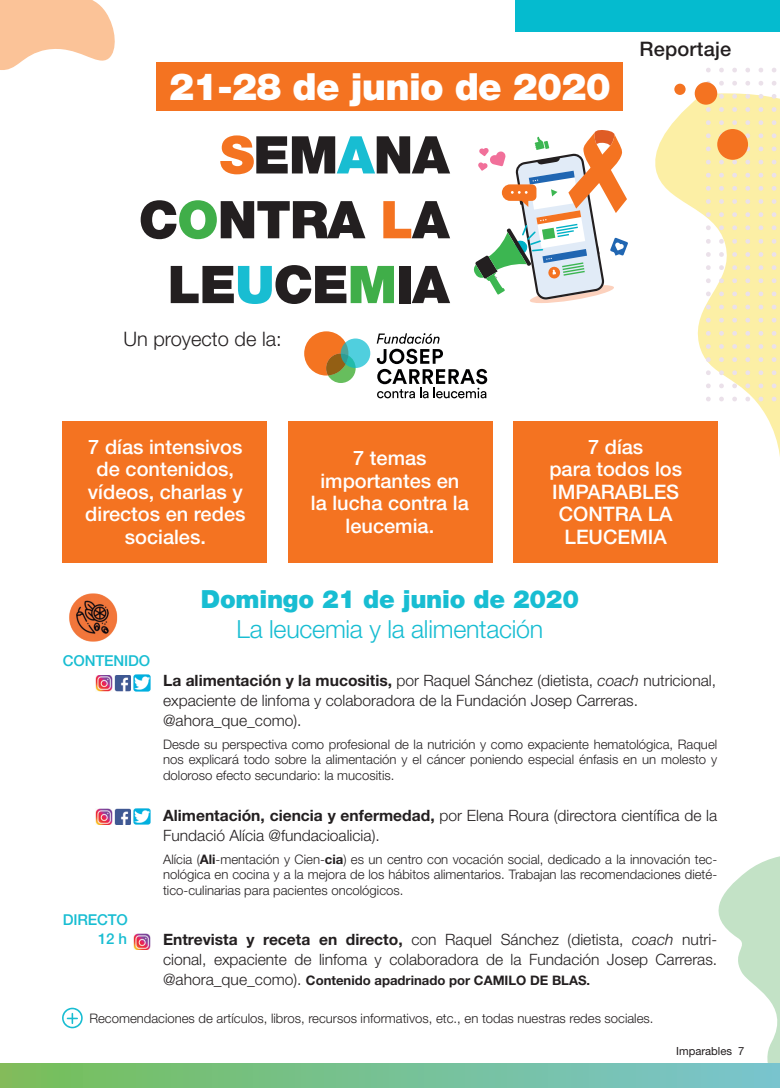
<style>
.page{position:relative;width:780px;height:1088px;background:#fff}
.page>*{position:absolute;margin:0;border:0;box-sizing:border-box;transform-origin:0 0}
.t1{font:900 52px/64.8px "Helvetica Neue LT Std";letter-spacing:-.02em;color:#231f20;text-align:right}
.t2{font:900 37.5px "Helvetica Neue LT Std";letter-spacing:-.02em;color:#fff}
.t3{font:300 25px "Helvetica Neue LT Std";letter-spacing:-.01em;color:#18bdd2}
.t4{font:900 25px "Helvetica Neue LT Std";letter-spacing:-.01em;color:#18bdd2}
.t5{font:500 20px/22.5px "Helvetica Neue LT Std";color:#fff;text-align:center}
.t6{font:300 20px "Helvetica Neue LT Std";color:#231f20}
.t7{font:500 20px "Helvetica Neue LT Std";letter-spacing:.01em;color:#231f20}
.t8{font:300 15.62px/20px "Helvetica Neue LT Std";color:#231f20}
.t9{font:500 15px "Helvetica Neue LT Std";letter-spacing:-.01em;color:#18bdd2}
.t10{font:300 13.12px/15.6px "Helvetica Neue LT Std";color:#231f20;text-align:justify}
.t11{font:700 13.12px "Helvetica Neue LT Std";color:#231f20}
.t12{font:11.25px "Helvetica Neue LT Std";color:#231f20}
.s1{color:#f47321}
.s2{color:#18bdd2}
.s3{color:#40ae49}
.s4{font-weight:700}
.s5{font-style:italic}
.s6{font-weight:300;font-size:15.62px}
</style>
<div class="page">
<svg style="left:655px;top:89px;width:125px;height:368px"></svg>
<svg style="left:0;top:0;width:115px;height:70px"></svg>
<svg style="left:706px;top:68px;width:74px;height:162px"></svg>
<svg style="left:706px;top:239px;width:74px;height:162px;background:#faefba"></svg>
<svg style="left:718px;top:856px;width:62px;height:207px"></svg>
<div style="left:717px;top:129px;width:31px;height:31px;background:#f47321;border-radius:50%"></div>
<div style="left:694px;top:82px;width:23px;height:23px;background:#f47321;border-radius:50%"></div>
<div style="left:674px;top:84px;width:11px;height:11px;background:#f47321;border-radius:50%"></div>
<img style="left:69px;top:593px;width:49px;height:49px">
<div style="left:0;top:1063px;width:780px;height:25px;background:linear-gradient(to right,#77be58,#78c4d0)"></div>
<div style="left:515px;top:0;width:265px;height:31px;background:#05bbcf"></div>
<div style="left:156px;top:63px;width:467px;height:48px;background:#f47321"></div>
<div style="left:62px;top:421px;width:204px;height:141px;background:#f47321"></div>
<div style="left:288px;top:421px;width:204px;height:141px;background:#f47321"></div>
<div style="left:513px;top:421px;width:205px;height:141px;background:#f47321"></div>
<img style="left:114px;top:675px;width:17px;height:16px">
<img style="left:96px;top:675px;width:16px;height:16px">
<img style="left:134px;top:675px;width:16px;height:16px">
<img style="left:114px;top:808px;width:17px;height:17px">
<img style="left:96px;top:808px;width:16px;height:17px">
<img style="left:134px;top:808px;width:16px;height:17px">
<img style="left:134px;top:933px;width:16px;height:17px">
<svg style="left:62px;top:1008px;width:21px;height:20px"></svg>
<svg style="left:473px;top:130px;width:155px;height:173px"></svg>
<svg style="left:376px;top:333px;width:111px;height:65px"></svg>
<svg style="left:304px;top:331px;width:51px;height:52px"></svg>
<svg style="left:341px;top:338px;width:29px;height:30px"></svg>
<h2 class="t2" style="left:169px;top:64px;width:443px">21-28 de junio de 2020</h2>
<h1 class="t1" style="left:139px;top:122px;width:312px"><span class="s1">S</span>EM<span class="s2">A</span>NA<br>C<span class="s3">O</span>NTRA <span class="s1">L</span>A<br>LE<span class="s2">U</span>CE<span class="s3">M</span>IA</h1>
<h3 class="t6" style="left:123px;top:326px;width:160px">Un proyecto de la:</h3>
<h3 class="t7" style="left:639px;top:37px;width:93px">Reportaje</h3>
<h3 class="t5" style="left:85px;top:435px;width:162px">7 días intensivos de contenidos, vídeos, charlas y directos en redes sociales.</h3>
<h3 class="t5" style="left:311px;top:447px;width:159px">7 temas importantes en la lucha contra la leucemia.</h3>
<h3 class="t5" style="left:549px;top:435px;width:134px">7 días<br>para todos los<br>IMPARABLES<br>CONTRA LA<br>LEUCEMIA</h3>
<p class="t9" style="left:63px;top:652px;width:89px">CONTENIDO</p>
<h3 class="t4" style="left:201px;top:584px;width:380px">Domingo 21 de junio de 2020</h3>
<h3 class="t3" style="left:236px;top:614px;width:308px">La leucemia y la alimentación</h3>
<p class="t8" style="left:163px;top:670px;width:554px"><span class="s4">La alimentación y la mucositis,</span> por Raquel Sánchez (dietista, <span class="s5">coach</span> nutricional, expaciente de linfoma y colaboradora de la Fundación Josep Carreras. @ahora_que_como).</p>
<p class="t10" style="left:163px;top:736px;width:555px">Desde su perspectiva como profesional de la nutrición y como expaciente hematológica, Raquel nos explicará todo sobre la alimentación y el cáncer poniendo especial énfasis en un molesto y doloroso efecto secundario: la mucositis.</p>
<p class="t8" style="left:163px;top:805px;width:555px"><span class="s4">Alimentación, ciencia y enfermedad,</span> por Elena Roura (directora científica de la<br>Fundació Alícia @fundacioalicia).</p>
<p class="t10" style="left:163px;top:851px;width:555px">Alícia (<span class="s4">Ali</span>-mentación y Cien-<span class="s4">cia</span>) es un centro con vocación social, dedicado a la innovación tec&shy;nológica en cocina y a la mejora de los hábitos alimentarios. Trabajan las recomendaciones dieté&shy;tico-culinarias para pacientes oncológicos.</p>
<p class="t8" style="left:163px;top:929px;width:555px"><span class="s4">Entrevista y receta en directo,</span> con Raquel Sánchez (dietista, <span class="s5">coach</span> nutri&shy;cional, expaciente de linfoma y colaboradora de la Fundación Josep Carreras.</p>
<p class="t11" style="left:163px;top:972px;width:428px"><span class="s6">@ahora_que_como).</span> Contenido apadrinado por CAMILO DE BLAS.</p>
<p class="t10" style="left:89px;top:1010px;width:565px">Recomendaciones de artículos, libros, recursos informativos, etc., en todas nuestras redes sociales.</p>
<p class="t9" style="left:63px;top:910px;width:67px">DIRECTO</p>
<p class="t9" style="left:98px;top:930px;width:31px">12 h</p>
<p class="t12" style="left:676px;top:1044px;width:70px">Imparables 7</p>
</div>
